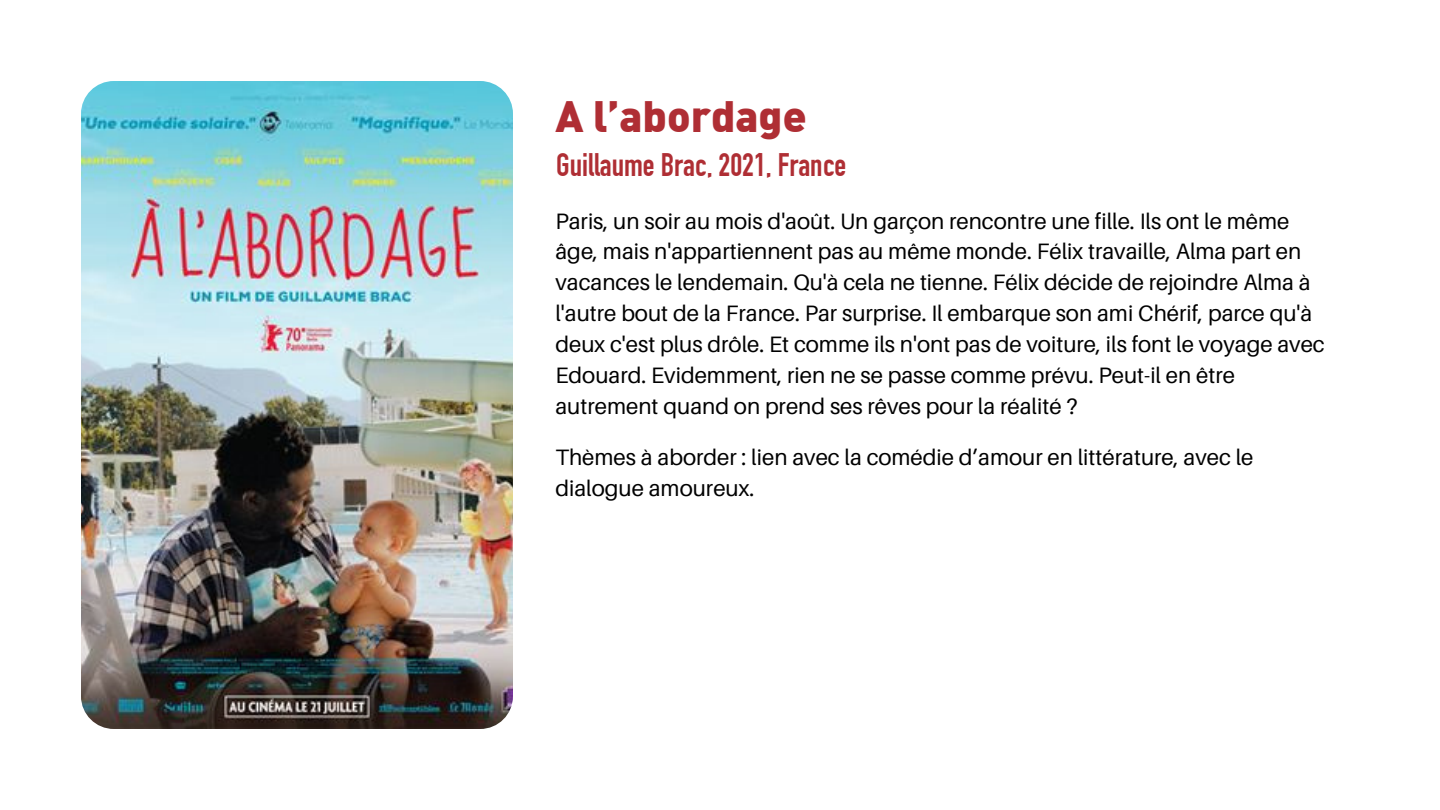
<style>
.page{position:relative;width:1440px;height:810px;background:#fff}
.page>*{position:absolute;margin:0;border:0;box-sizing:border-box;transform-origin:0 0}
.t1{font:900 43px "DIN";color:#af2e34}
.t2{font:31.9px "DIN Engschrift";color:#af2e34}
.t3{font:22.3px/30.9px "Aileron";color:#000}
</style>
<div class="page">
<img style="left:81px;top:81px;width:432px;height:648px;border-radius:33px">
<h1 class="t1" style="left:555px;top:92px;width:253px">A l’abordage</h1>
<h2 class="t2" style="left:556px;top:147px;width:292px">Guillaume Brac, 2021, France</h2>
<p class="t3" style="left:555px;top:205px;width:771px">Paris, un soir au mois d'août. Un garçon rencontre une fille. Ils ont le même âge, mais n'appartiennent pas au même monde. Félix travaille, Alma part en vacances le lendemain. Qu'à cela ne tienne. Félix décide de rejoindre Alma à l'autre bout de la France. Par surprise. Il embarque son ami Chérif, parce qu'à deux c'est plus drôle. Et comme ils n'ont pas de voiture, ils font le voyage avec Edouard. Evidemment, rien ne se passe comme prévu. Peut-il en être autrement quand on prend ses rêves pour la réalité ?</p>
<p class="t3" style="left:555px;top:442px;width:700px">Thèmes à aborder : lien avec la comédie d’amour en littérature, avec le dialogue amoureux.</p>
</div>
